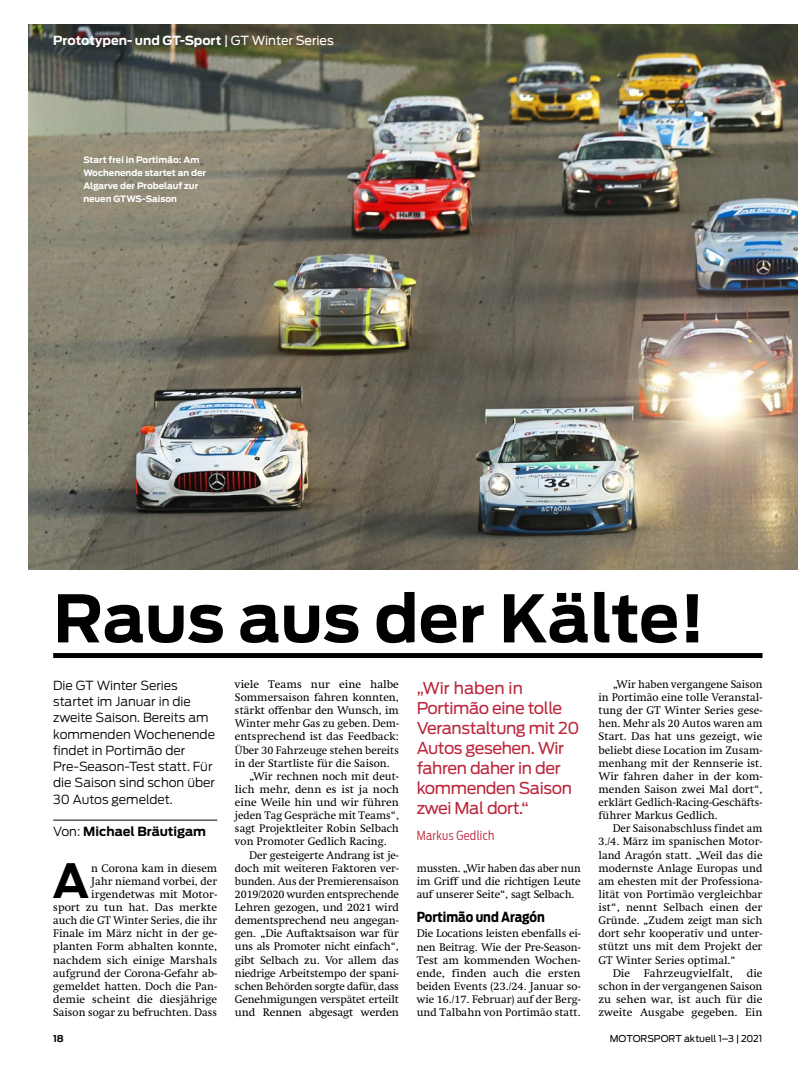
<style>
.page{position:relative;width:798px;height:1081px;background:#fff}
.page>*{position:absolute;margin:0;border:0;box-sizing:border-box;transform-origin:0 0}
.t1{font:700 65px "Antenna";letter-spacing:-.005em;color:#000}
.t2{font:700 46.62px "Antenna";color:#000}
.t3{font:16.25px/20px "Antenna";letter-spacing:-.025em;color:#bc273c}
.t4{font:700 13.75px "Antenna Condensed";color:#000}
.t5{font:300 12.5px/16.2px "Antenna";color:#000}
.t6{font:700 12.5px "Antenna";letter-spacing:-.005em;color:#fff}
.t7{font:700 12.5px "Antenna";color:#000}
.t8{font:300 12.5px "Antenna Condensed";letter-spacing:.025em;color:#bc273c}
.t9{font:11.25px/13.1px "Swift LT Std";color:#000;text-align:justify}
.t10{font:9.38px "Antenna";color:#000}
.t11{font:700 9.38px "Antenna";color:#000}
.t12{font:700 8.75px/13.1px "Antenna";color:#fff}
.s1{font-weight:400}
.s2{font-weight:300}
</style>
<div class="page">
<img style="left:28px;top:25px;width:769px;height:545px">
<div style="left:53px;top:653px;width:709px;height:5px;background:#000"></div>
<hr style="left:53px;top:820px;width:164px;height:1px;background:#000">
<p class="t6" style="left:53px;top:33px;width:282px">Prototypen- und GT-Sport <span class="s1">| GT Winter Series</span></p>
<p class="t12" style="left:83px;top:153px;width:124px">Start frei in Portimão: Am<br>Wochenende startet an der<br>Algarve der Probelauf zur neuen GTWS-Saison</p>
<h1 class="t1" style="left:53px;top:580px;width:653px">Raus aus der Kälte!</h1>
<p class="t5" style="left:53px;top:677px;width:163px">Die GT Winter Series startet im Januar in die zweite Saison. Bereits am kommenden Wochenende findet in Portimão der<br>Pre-Season-Test statt. Für die Saison sind schon über<br>30 Autos gemeldet.</p>
<p class="t7" style="left:53px;top:824px;width:154px"><span class="s2">Von:</span> Michael Bräutigam</p>
<h2 class="t2" style="left:52px;top:853px;width:38px">A</h2>
<p class="t9" style="left:235px;top:678px;width:165px">viele Teams nur eine halbe</p>
<p class="t9" style="left:235px;top:691px;width:165px">Sommersaison fahren konnten,</p>
<p class="t9" style="left:235px;top:704px;width:165px">stärkt offenbar den Wunsch, im</p>
<p class="t9" style="left:235px;top:717px;width:165px">Winter mehr Gas zu geben. Dem-</p>
<p class="t9" style="left:235px;top:730px;width:165px">entsprechend ist das Feedback:</p>
<p class="t9" style="left:235px;top:743px;width:165px">Über 30 Fahrzeuge stehen bereits</p>
<p class="t9" style="left:235px;top:756px;width:156px">in der Startliste für die Saison.</p>
<p class="t9" style="left:249px;top:769px;width:151px">„Wir rechnen noch mit deut-</p>
<p class="t9" style="left:235px;top:783px;width:165px">lich mehr, denn es ist ja noch</p>
<p class="t9" style="left:235px;top:796px;width:165px">eine Weile hin und wir führen</p>
<p class="t9" style="left:235px;top:809px;width:165px">jeden Tag Gespräche mit Teams“,</p>
<p class="t9" style="left:235px;top:822px;width:165px">sagt Projektleiter Robin Selbach</p>
<p class="t9" style="left:235px;top:835px;width:153px">von Promoter Gedlich Racing.</p>
<p class="t9" style="left:249px;top:848px;width:151px">Der gesteigerte Andrang ist je-</p>
<p class="t9" style="left:235px;top:861px;width:165px">doch mit weiteren Faktoren ver-</p>
<p class="t9" style="left:235px;top:874px;width:165px">bunden. Aus der Premierensaison</p>
<p class="t9" style="left:235px;top:888px;width:165px">2019/2020 wurden entsprechende</p>
<p class="t9" style="left:235px;top:901px;width:165px">Lehren gezogen, und 2021 wird</p>
<p class="t9" style="left:235px;top:914px;width:165px">dementsprechend neu angegan-</p>
<p class="t9" style="left:235px;top:927px;width:165px">gen. „Die Auftaktsaison war für</p>
<p class="t9" style="left:235px;top:940px;width:165px">uns als Promoter nicht einfach“,</p>
<p class="t9" style="left:235px;top:953px;width:165px">gibt Selbach zu. Vor allem das</p>
<p class="t9" style="left:235px;top:966px;width:165px">niedrige Arbeitstempo der spani-</p>
<p class="t9" style="left:235px;top:979px;width:165px">schen Behörden sorgte dafür, dass</p>
<p class="t9" style="left:235px;top:993px;width:165px">Genehmigungen verspätet erteilt</p>
<p class="t9" style="left:235px;top:1006px;width:165px">und Rennen abgesagt werden</p>
<p class="t9" style="left:598px;top:678px;width:165px;text-indent:14px">„Wir haben vergangene Saison in Portimão eine tolle Veranstal&shy;tung der GT Winter Series gese&shy;hen. Mehr als 20 Autos waren am Start. Das hat uns gezeigt, wie beliebt diese Location im Zusam&shy;menhang mit der Rennserie ist.<br>Wir fahren daher in der kom&shy;menden Saison zwei Mal dort“, erklärt Gedlich-Racing-Geschäfts&shy;führer Markus Gedlich.</p>
<p class="t9" style="left:598px;top:822px;width:165px;text-indent:14px">Der Saisonabschluss findet am 3./4. März im spanischen Motor&shy;land Aragón statt. „Weil das die modernste Anlage Europas und am ehesten mit der Professiona&shy;lität von Portimão vergleichbar ist“, nennt Selbach einen der Gründe. „Zudem zeigt man sich dort sehr kooperativ und unter&shy;stützt uns mit dem Projekt der GT Winter Series optimal.“</p>
<p class="t9" style="left:598px;top:966px;width:165px;text-indent:14px">Die Fahrzeugvielfalt, die schon in der vergangenen Saison zu sehen war, ist auch für die zweite Ausgabe gegeben. Ein</p>
<h3 class="t3" style="left:416px;top:678px;width:164px">„Wir haben in<br>Portimão eine tolle<br>Veranstaltung mit 20<br>Autos gesehen. Wir fahren daher in der kommenden Saison zwei Mal dort.“</h3>
<p class="t8" style="left:416px;top:827px;width:79px">Markus Gedlich</p>
<p class="t9" style="left:53px;top:861px;width:165px;text-align:right">n Corona kam in diesem<br>Jahr niemand vorbei, der irgendetwas mit Motor-<br>sport zu tun hat. Das merkte auch die GT Winter Series, die ihr<br>Finale im März nicht in der ge&shy;planten Form abhalten konnte, nachdem sich einige Marshals aufgrund der Corona-Gefahr ab&shy;gemeldet hatten. Doch die Pan&shy;demie scheint die diesjährige<br>Saison sogar zu befruchten. Dass</p>
<p class="t9" style="left:416px;top:861px;width:165px">mussten. „Wir haben das aber nun im Griff und die richtigen Leute auf unserer Seite“, sagt Selbach.</p>
<p class="t4" style="left:416px;top:907px;width:129px">Portimão und Aragón</p>
<p class="t9" style="left:416px;top:927px;width:165px">Die Locations leisten ebenfalls ei&shy;nen Beitrag. Wie der Pre-Season-Test am kommenden Wochen&shy;ende, finden auch die ersten beiden Events (23./24. Januar so&shy;wie 16./17. Februar) auf der Berg&shy;und Talbahn von Portimão statt.</p>
<p class="t11" style="left:53px;top:1033px;width:12px">18</p>
<p class="t10" style="left:609px;top:1033px;width:154px">MOTORSPORT aktuell 1–3 | 2021</p>
</div>
